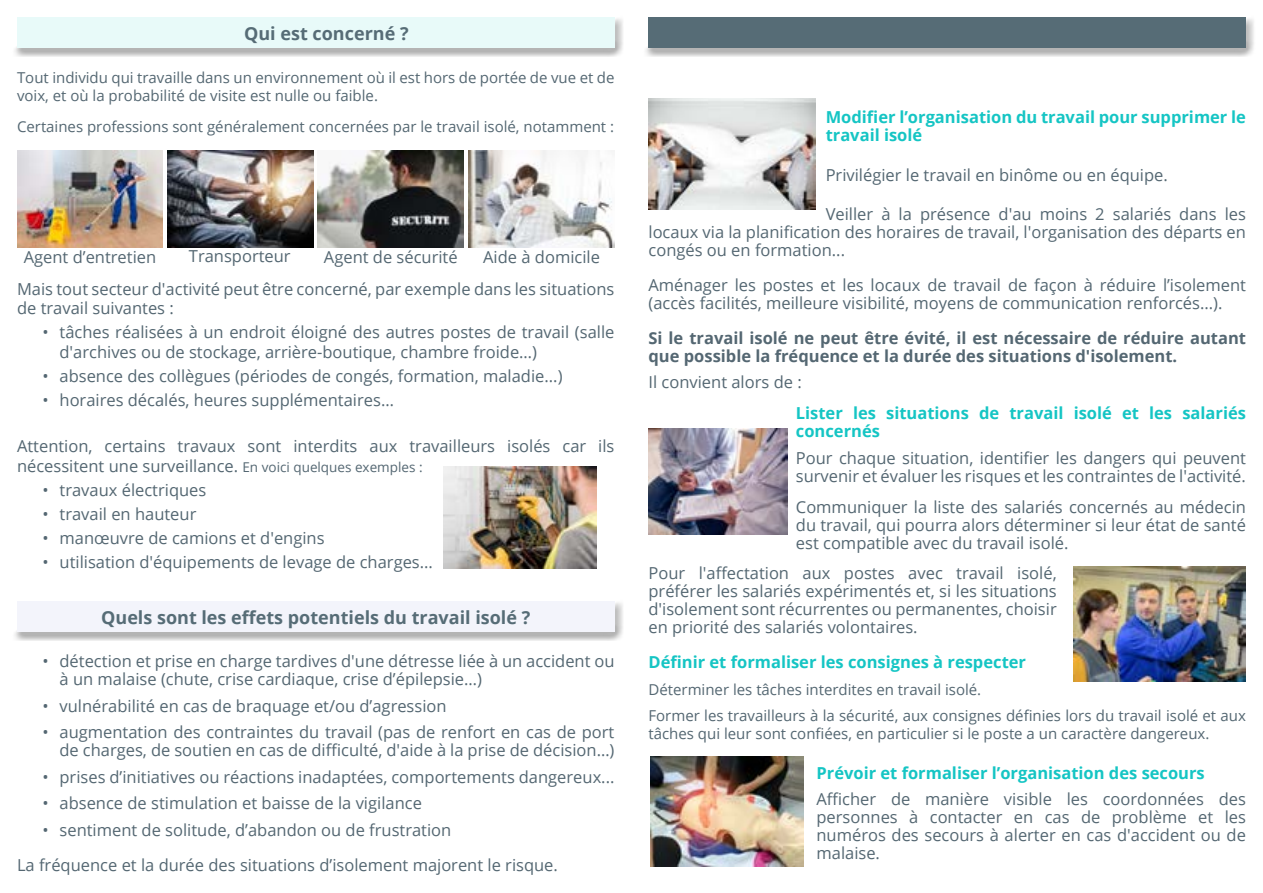
<style>
.page{position:relative;width:1263px;height:893px;background:#fff}
.page>*{position:absolute;margin:0;border:0;box-sizing:border-box;transform-origin:0 0}
.t1{font:700 18px "Open Sans";color:#566c76}
.t2{font:16.5px/18px "Open Sans";color:#546772}
.t3{font:700 16.5px/18px "Open Sans";color:#15c5c4}
.t4{font:700 16.5px/18px "Open Sans";color:#546772}
.t5{font:15px/18px "Open Sans";color:#546772}
.s1{font-size:13.5px}
</style>
<div class="page">
<div style="left:10px;top:11px;width:614px;height:46px;background:#000;opacity:.3"></div>
<div style="left:17px;top:17px;width:597px;height:31px;background:#e8faf9"></div>
<div style="left:10px;top:595px;width:614px;height:46px;background:#000;opacity:.3"></div>
<div style="left:17px;top:601px;width:597px;height:30px;background:#f3f4fb"></div>
<div style="left:641px;top:11px;width:614px;height:46px;background:#000;opacity:.3"></div>
<div style="left:648px;top:17px;width:598px;height:31px;background:#566c76"></div>
<img style="left:444px;top:467px;width:152px;height:102px">
<img style="left:649px;top:98px;width:166px;height:111px">
<img style="left:17px;top:150px;width:146px;height:98px">
<img style="left:167px;top:150px;width:146px;height:97px">
<img style="left:318px;top:150px;width:146px;height:97px">
<img style="left:469px;top:150px;width:145px;height:98px">
<img style="left:1074px;top:567px;width:172px;height:115px">
<img style="left:648px;top:429px;width:140px;height:106px">
<img style="left:650px;top:756px;width:153px;height:110px">
<p class="t1" style="left:244px;top:21px;width:166px">Qui est concerné ?</p>
<p class="t5" style="left:17px;top:69px;width:599px">Tout individu qui travaille dans un environnement où il est hors de portée de vue et de voix, et où la probabilité de visite est nulle ou faible.</p>
<p class="t5" style="left:17px;top:117px;width:599px">Certaines professions sont généralement concernées par le travail isolé, notamment :</p>
<p class="t2" style="left:24px;top:247px;width:134px">Agent d’entretien</p>
<p class="t2" style="left:189px;top:247px;width:103px">Transporteur</p>
<p class="t2" style="left:324px;top:247px;width:135px">Agent de sécurité</p>
<p class="t2" style="left:483px;top:247px;width:118px">Aide à domicile</p>
<p class="t2" style="left:17px;top:278px;width:599px;line-height:19.8px">Mais tout secteur d'activité peut être concerné, par exemple dans les situations de travail suivantes :</p>
<p class="t2" style="left:60px;top:322px;width:556px;line-height:19.8px;text-indent:-17px">• tâches réalisées à un endroit éloigné des autres postes de travail (salle d'archives ou de stockage, arrière-boutique, chambre froide…)</p>
<p class="t2" style="left:43px;top:367px;width:521px">• absence des collègues (périodes de congés, formation, maladie...)</p>
<p class="t2" style="left:43px;top:391px;width:353px">• horaires décalés, heures supplémentaires…</p>
<p class="t2" style="left:17px;top:435px;width:599px;line-height:19.8px">Attention, certains travaux sont interdits aux travailleurs isolés car ils nécessitent une surveillance. <span class="s1">En voici quelques exemples :</span></p>
<p class="t2" style="left:43px;top:480px;width:165px">• travaux électriques</p>
<p class="t2" style="left:43px;top:504px;width:155px">• travail en hauteur</p>
<p class="t2" style="left:43px;top:528px;width:284px">• manœuvre de camions et d'engins</p>
<p class="t2" style="left:43px;top:552px;width:392px">• utilisation d'équipements de levage de charges...</p>
<p class="t1" style="left:101px;top:604px;width:431px">Quels sont les effets potentiels du travail isolé ?</p>
<p class="t2" style="left:60px;top:652px;width:556px;text-indent:-17px">• détection et prise en charge tardives d'une détresse liée à un accident ou à un malaise (chute, crise cardiaque, crise d’épilepsie…)</p>
<p class="t2" style="left:43px;top:696px;width:406px">• vulnérabilité en cas de braquage et/ou d’agression</p>
<p class="t2" style="left:43px;top:723px;width:573px;text-align:right">• augmentation des contraintes du travail (pas de renfort en cas de port de charges, de soutien en cas de difficulté, d'aide à la prise de décision…)</p>
<p class="t2" style="left:43px;top:767px;width:573px">• prises d’initiatives ou réactions inadaptées, comportements dangereux...</p>
<p class="t2" style="left:43px;top:794px;width:381px">• absence de stimulation et baisse de la vigilance</p>
<p class="t2" style="left:17px;top:812px;width:542px;line-height:35px;text-indent:26px">• sentiment de solitude, d’abandon ou de frustration<br>La fréquence et la durée des situations d’isolement majorent le risque.</p>
<p class="t3" style="left:826px;top:108px;width:422px">Modifier l’organisation du travail pour supprimer le travail isolé</p>
<p class="t2" style="left:826px;top:165px;width:344px">Privilégier le travail en binôme ou en équipe.</p>
<p class="t2" style="left:648px;top:205px;width:599px;text-align:justify;text-indent:177px">Veiller à la présence d'au moins 2 salariés dans les locaux via la planification des horaires de travail, l'organisation des départs en congés ou en formation...</p>
<p class="t2" style="left:648px;top:276px;width:599px">Aménager les postes et les locaux de travail de façon à réduire l’isolement (accès facilités, meilleure visibilité, moyens de communication renforcés...).</p>
<p class="t4" style="left:648px;top:329px;width:599px">Si le travail isolé ne peut être évité, il est nécessaire de réduire autant que possible la fréquence et la durée des situations d'isolement.</p>
<p class="t2" style="left:648px;top:373px;width:155px">Il convient alors de :</p>
<p class="t3" style="left:796px;top:404px;width:452px">Lister les situations de travail isolé et les salariés concernés</p>
<p class="t2" style="left:796px;top:448px;width:452px">Pour chaque situation, identifier les dangers qui peuvent survenir et évaluer les risques et les contraintes de l'activité.</p>
<p class="t2" style="left:796px;top:497px;width:452px;text-align:justify">Communiquer la liste des salariés concernés au médecin du travail, qui pourra alors déterminer si leur état de santé est compatible avec du travail isolé.</p>
<p class="t2" style="left:648px;top:564px;width:410px;text-align:justify">Pour l'affectation aux postes avec travail isolé, préférer les salariés expérimentés et, si les situations d'isolement sont récurrentes ou permanentes, choisir en priorité des salariés volontaires.</p>
<p class="t3" style="left:648px;top:653px;width:379px">Définir et formaliser les consignes à respecter</p>
<p class="t5" style="left:648px;top:676px;width:599px;line-height:26.5px">Déterminer les tâches interdites en travail isolé.<br>Former les travailleurs à la sécurité, aux consignes définies lors du travail isolé et aux</p>
<p class="t5" style="left:648px;top:724px;width:562px">tâches qui leur sont confiées, en particulier si le poste a un caractère dangereux.</p>
<p class="t3" style="left:816px;top:763px;width:390px">Prévoir et formaliser l’organisation des secours</p>
<p class="t2" style="left:816px;top:790px;width:431px;text-align:justify">Afficher de manière visible les coordonnées des personnes à contacter en cas de problème et les numéros des secours à alerter en cas d'accident ou de malaise.</p>
</div>
